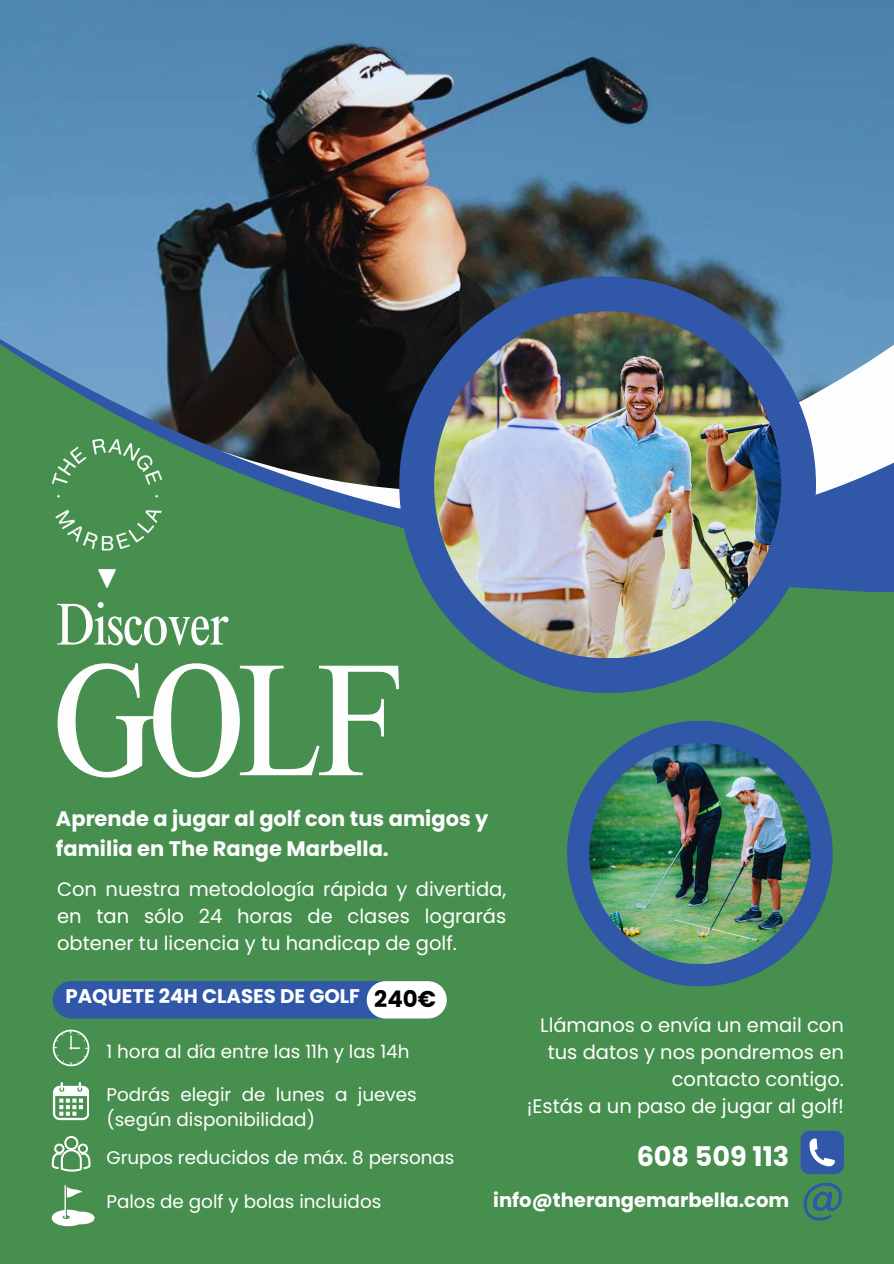
<style>
.page{position:relative;width:894px;height:1264px;background:#fff}
.page>*{position:absolute;margin:0;border:0;box-sizing:border-box;transform-origin:0 0}
.t1{font:condensed 160.5px "Times NRMT Pro";color:#fdfdfd}
.t2{font:condensed 59.7px "Times NRMT Pro";letter-spacing:-.02em;color:#fdfdfd}
.t3{font:700 27px "Poppins";color:#fff}
.t4{font:700 22.95px "Poppins";color:#000}
.t5{font:700 21px/29.2px "Poppins";color:#fdfdfd}
.t6{font:700 19.65px "Poppins";color:#fff}
.t7{font:19.5px/27px "Poppins";color:#fff;text-align:justify}
.t8{font:700 19.5px "Poppins";color:#fff}
.t9{font:18.3px/24.8px "Poppins";color:#fff}
</style>
<div class="page">
<div style="left:0;top:0;width:893px;height:1263px;background:#478f4e"></div>
<img style="left:0;top:0;width:893px;height:307px">
<svg style="left:0;top:307px;width:893px;height:284px"></svg>
<svg style="left:399px;top:276px;width:416px;height:417px"></svg>
<img style="left:434px;top:311px;width:347px;height:347px">
<svg style="left:53px;top:981px;width:393px;height:37px"></svg>
<svg style="left:567px;top:721px;width:265px;height:265px"></svg>
<img style="left:589px;top:743px;width:221px;height:220px">
<svg style="left:800px;top:1130px;width:43px;height:44px"></svg>
<img style="left:53px;top:440px;width:108px;height:147px">
<svg style="left:53px;top:1029px;width:36px;height:37px"></svg>
<svg style="left:53px;top:1082px;width:36px;height:38px"></svg>
<svg style="left:52px;top:1136px;width:38px;height:35px"></svg>
<svg style="left:52px;top:1185px;width:42px;height:41px"></svg>
<svg style="left:803px;top:1182px;width:39px;height:39px"></svg>
<h2 class="t2" style="left:56px;top:601px;width:175px">Discover</h2>
<p class="t1" style="left:53px;top:660px;width:351px">GOLF</p>
<h1 class="t5" style="left:56px;top:804px;width:434px">Aprende a jugar al golf con tus amigos y familia en The Range Marbella.</h1>
<p class="t7" style="left:57px;top:875px;width:450px">Con nuestra metodología rápida y divertida, en tan sólo 24 horas de clases lograrás obtener tu licencia y tu handicap de golf.</p>
<h5 class="t6" style="left:65px;top:982px;width:296px">PAQUETE 24H CLASES DE GOLF</h5>
<p class="t4" style="left:374px;top:982px;width:63px">240€</p>
<h6 class="t9" style="left:106px;top:1039px;width:304px">1 hora al día entre las 11h y las 14h</h6>
<h4 class="t9" style="left:106px;top:1082px;width:312px">Podrás elegir de lunes a jueves (según disponibilidad)</h4>
<p class="t9" style="left:106px;top:1145px;width:349px">Grupos reducidos de máx. 8 personas</p>
<p class="t7" style="left:540px;top:1011px;width:305px;text-align:right">Llámanos o envía un email con tus datos y nos pondremos en contacto contigo.</p>
<p class="t7" style="left:526px;top:1092px;width:318px">¡Estás a un paso de jugar al golf!</p>
<p class="t3" style="left:636px;top:1137px;width:154px">608 509 113</p>
<p class="t9" style="left:106px;top:1188px;width:276px">Palos de golf y bolas incluidos</p>
<p class="t8" style="left:493px;top:1185px;width:297px">info@therangemarbella.com</p>
</div>
